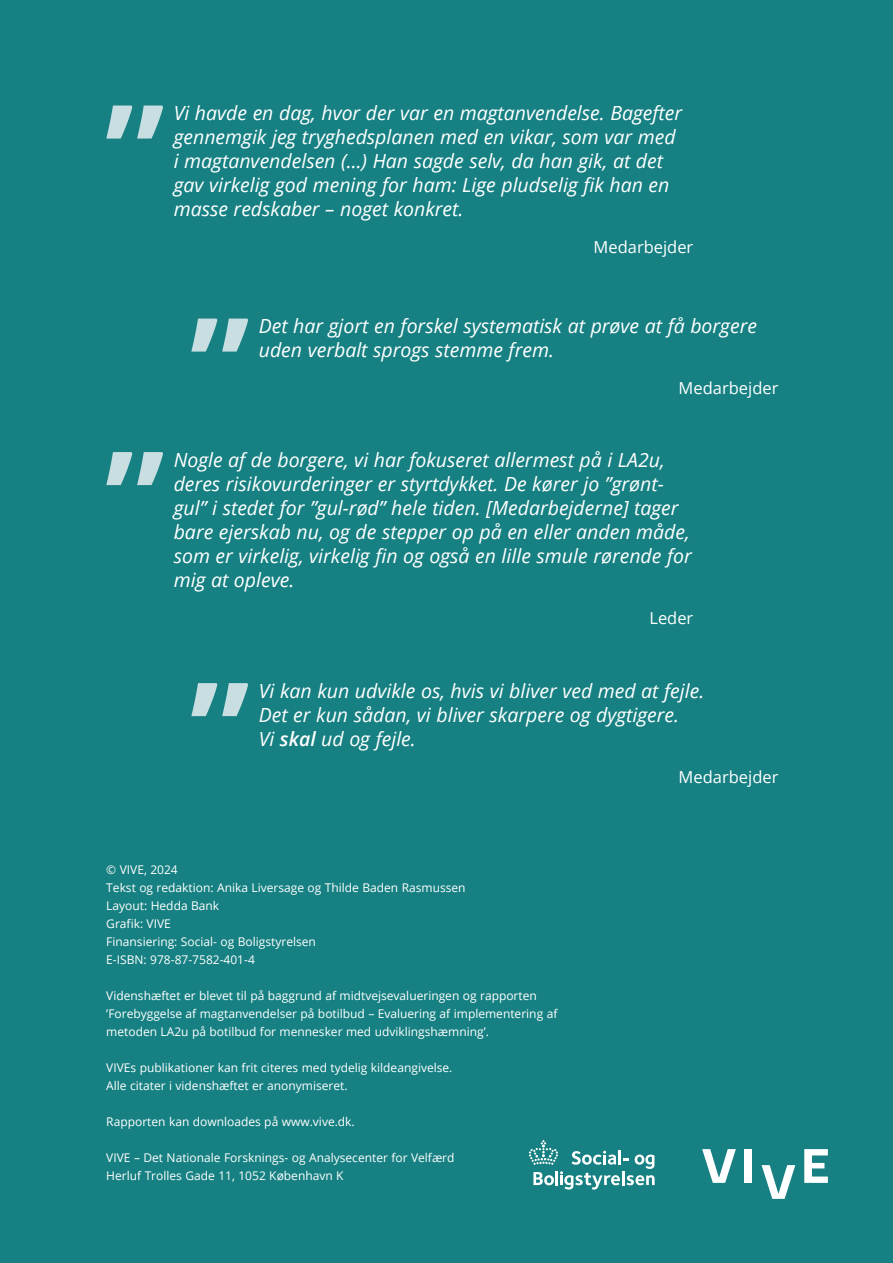
<style>
.page{position:relative;width:893px;height:1263px;background:#168082}
.page>*{position:absolute;margin:0;border:0;box-sizing:border-box;transform-origin:0 0}
.t1{font:italic 19.5px/24px "Open Sans";color:#fff}
.t2{font:16.5px "Open Sans";color:#fff}
.t3{font:12px/18px "Open Sans";color:#fff}
.s1{font-weight:600}
</style>
<div class="page">
<svg style="left:106px;top:106px;width:57px;height:33px"></svg>
<svg style="left:191px;top:319px;width:57px;height:33px"></svg>
<svg style="left:106px;top:452px;width:57px;height:33px"></svg>
<svg style="left:191px;top:683px;width:57px;height:33px"></svg>
<svg style="left:529px;top:1140px;width:126px;height:49px"></svg>
<div style="left:744px;top:1149px;width:8px;height:34px;background:#fff"></div>
<svg style="left:762px;top:1165px;width:33px;height:34px"></svg>
<svg style="left:702px;top:1149px;width:34px;height:34px"></svg>
<svg style="left:804px;top:1149px;width:24px;height:34px"></svg>
<p class="t1" style="left:174px;top:101px;width:510px">Vi havde en dag, hvor der var en magtanvendelse. Bagefter gennemgik jeg tryghedsplanen med en vikar, som var med i magtanvendelsen (…) Han sagde selv, da han gik, at det gav virkelig god mening for ham: Lige pludselig fik han en masse redskaber – noget konkret.</p>
<p class="t2" style="left:594px;top:236px;width:101px">Medarbejder</p>
<p class="t1" style="left:259px;top:314px;width:500px">Det har gjort en forskel systematisk at prøve at få borgere uden verbalt sprogs stemme frem.</p>
<p class="t2" style="left:679px;top:377px;width:101px">Medarbejder</p>
<p class="t1" style="left:174px;top:447px;width:520px">Nogle af de borgere, vi har fokuseret allermest på i LA2u, deres risikovurderinger er styrtdykket. De kører jo ”grønt&shy;gul” i stedet for ”gul-rød” hele tiden. [Medarbejderne] tager bare ejerskab nu, og de stepper op på en eller anden måde, som er virkelig, virkelig fin og også en lille smule rørende for mig at opleve.</p>
<p class="t2" style="left:649px;top:606px;width:45px">Leder</p>
<p class="t1" style="left:259px;top:678px;width:447px">Vi kan kun udvikle os, hvis vi bliver ved med at fejle.<br>Det er kun sådan, vi bliver skarpere og dygtigere.<br>Vi <span class="s1">skal</span> ud og fejle.</p>
<p class="t2" style="left:679px;top:765px;width:101px">Medarbejder</p>
<p class="t3" style="left:106px;top:860px;width:73px">© VIVE, 2024</p>
<p class="t3" style="left:106px;top:878px;width:361px">Tekst og redaktion: Anika Liversage og Thilde Baden Rasmussen</p>
<p class="t3" style="left:106px;top:896px;width:114px">Layout: Hedda Bank</p>
<p class="t3" style="left:106px;top:914px;width:66px">Grafik: VIVE</p>
<p class="t3" style="left:106px;top:932px;width:211px">Finansiering: Social- og Boligstyrelsen</p>
<p class="t3" style="left:106px;top:950px;width:150px">E-ISBN: 978-87-7582-401-4</p>
<p class="t3" style="left:106px;top:986px;width:453px">Videnshæftet er blevet til på baggrund af midtvejsevalueringen og rapporten ’Forebyggelse af magtanvendelser på botilbud – Evaluering af implementering af metoden LA2u på botilbud for mennesker med udviklingshæmning’.</p>
<p class="t3" style="left:106px;top:1058px;width:348px">VIVEs publikationer kan frit citeres med tydelig kildeangivelse.</p>
<p class="t3" style="left:106px;top:1076px;width:243px">Alle citater i videnshæftet er anonymiseret.</p>
<p class="t3" style="left:106px;top:1112px;width:250px">Rapporten kan downloades på www.vive.dk.</p>
<p class="t3" style="left:106px;top:1148px;width:350px">VIVE – Det Nationale Forsknings- og Analysecenter for Velfærd<br>Herluf Trolles Gade 11, 1052 København K</p>
</div>
